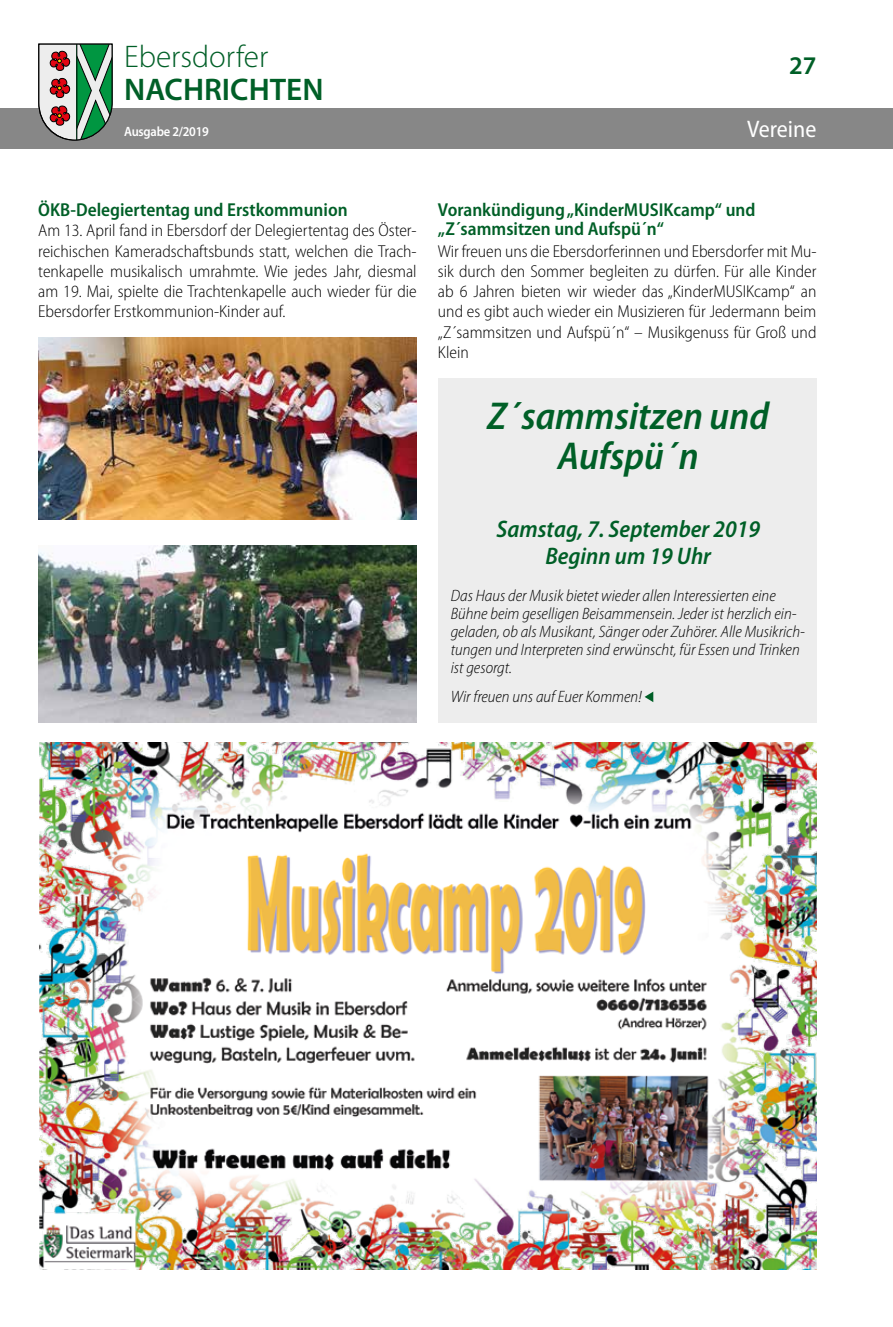
<style>
.page{position:relative;width:893px;height:1327px;background:#fff}
.page>*{position:absolute;margin:0;border:0;box-sizing:border-box;transform-origin:0 0}
.t1{font:italic 600 semi-condensed 39px/40.5px "Myriad Pro";color:#005f27;text-align:center}
.t2{font:300 31.35px "Myriad Pro";color:#005f27}
.t3{font:600 31.35px "Myriad Pro";color:#005f27}
.t4{font:600 25.5px "Myriad Pro";color:#005f27}
.t5{font:italic 600 semi-condensed 24px/27px "Myriad Pro";color:#005f27;text-align:center}
.t6{font:semi-condensed 24px "Myriad Pro";color:#fff}
.t7{font:600 semi-condensed 18.75px/18.8px "Myriad Pro";color:#005f27}
.t8{font:300 semi-condensed 17.25px/20.2px "Myriad Pro";color:#000;text-align:justify}
.t9{font:italic 300 semi-condensed 16.5px/18px "Myriad Pro";color:#000}
.t10{font:600 13.5px "Myriad Pro";letter-spacing:-.02em;color:#fff;scale:.93 1}
</style>
<div class="page">
<div style="left:0;top:108px;width:893px;height:41px;background:#878787"></div>
<svg style="left:38px;top:43px;width:75px;height:98px;background:#8a9c89"></svg>
<img style="left:39px;top:742px;width:777px;height:527px">
<img style="left:38px;top:546px;width:379px;height:176px">
<img style="left:38px;top:337px;width:379px;height:183px">
<div style="left:438px;top:378px;width:378px;height:344px;background:#ededed"></div>
<svg style="left:645px;top:692px;width:8px;height:10px"></svg>
<h2 class="t2" style="left:124px;top:39px;width:146px">Ebersdorfer</h2>
<h2 class="t3" style="left:124px;top:70px;width:201px">NACHRICHTEN</h2>
<p class="t10" style="left:124px;top:123px;width:93px">Ausgabe 2/2019</p>
<h3 class="t6" style="left:747px;top:116px;width:71px">Vereine</h3>
<h3 class="t4" style="left:789px;top:50px;width:29px">27</h3>
<p class="t7" style="left:38px;top:201px;width:311px">ÖKB-Delegiertentag und Erstkommunion</p>
<p class="t8" style="left:38px;top:221px;width:380px">Am 13. April fand in Ebersdorf der Delegiertentag des Öster&shy;reichischen Kameradschaftsbunds statt, welchen die Trach&shy;tenkapelle musikalisch umrahmte. Wie jedes Jahr, diesmal am 19. Mai, spielte die Trachtenkapelle auch wieder für die Ebersdorfer Erstkommunion-Kinder auf.</p>
<p class="t7" style="left:438px;top:201px;width:319px">Vorankündigung „KinderMUSIKcamp“ und „Z´sammsitzen und Aufspü´n“</p>
<p class="t8" style="left:438px;top:241px;width:380px">Wir freuen uns die Ebersdorferinnen und Ebersdorfer mit Mu&shy;sik durch den Sommer begleiten zu dürfen. Für alle Kinder ab 6 Jahren bieten wir wieder das „KinderMUSIKcamp“ an und es gibt auch wieder ein Musizieren für Jedermann beim „Z´sammsitzen und Aufspü´n“ – Musikgenuss für Groß und Klein</p>
<h1 class="t1" style="left:488px;top:396px;width:283px">Z´sammsitzen und<br>Aufspü´n</h1>
<h3 class="t5" style="left:496px;top:516px;width:265px">Samstag, 7. September 2019<br>Beginn um 19 Uhr</h3>
<p class="t9" style="left:451px;top:587px;width:356px">Das Haus der Musik bietet wieder allen Interessierten eine Bühne beim geselligen Beisammensein. Jeder ist herzlich ein&shy;geladen, ob als Musikant, Sänger oder Zuhörer. Alle Musikrich&shy;tungen und Interpreten sind erwünscht, für Essen und Trinken ist gesorgt.</p>
<p class="t9" style="left:451px;top:688px;width:193px">Wir freuen uns auf Euer Kommen!</p>
</div>
